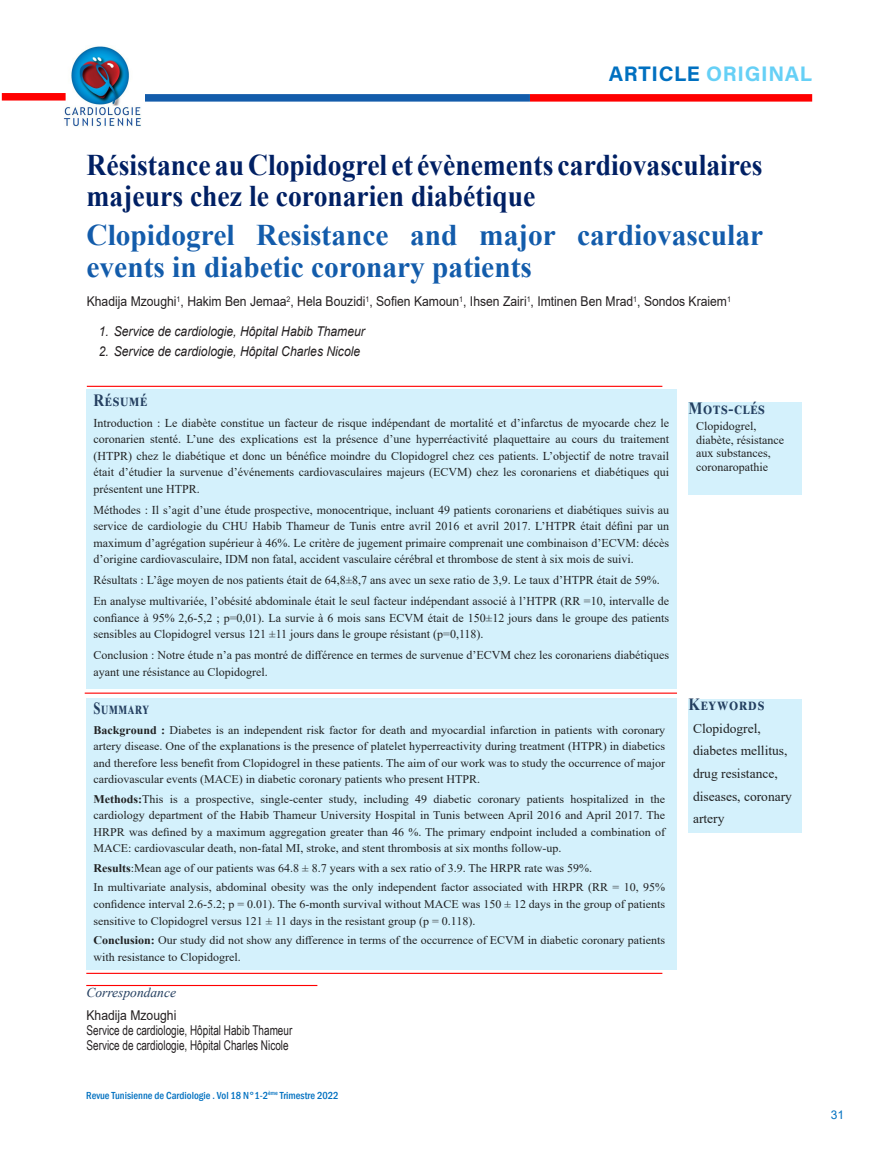
<style>
.page{position:relative;width:893px;height:1149px;background:#fff}
.page>*{position:absolute;margin:0;border:0;box-sizing:border-box;transform-origin:0 0}
.t1{font:700 30px/31.5px "Times New Roman";color:#002064;scale:.92 1}
.t2{font:700 30px/31.5px "Times New Roman";color:#135cab}
.t3{font:21px "Acumin Variable Concept";letter-spacing:.07em;color:#66d0f6}
.t4{font:700 17.1px "Times New Roman";letter-spacing:.05em;color:#243f60;scale:.87 1}
.t5{font:700 17.1px "Times New Roman";letter-spacing:.05em;color:#243f60;scale:.74 1}
.t6{font:13.5px "Arial";color:#231f20;scale:.9 1}
.t7{font:italic 13.5px "Arial";color:#231f20;scale:.9 1}
.t8{font:13.5px "Arial Narrow";color:#231f20;scale:.9 1}
.t9{font:13.5px/22.5px "Times New Roman";color:#202122}
.t10{font:italic 13.5px "Times New Roman";color:#243f60}
.t11{font:12px/16.5px "Times New Roman";color:#202122;text-align:justify}
.t12{font:12px "Arial";color:#0070c0}
.t13{font:11.7px/16.5px "Times New Roman";color:#202122;text-align:justify}
.t14{font:500 condensed 10.5px "Franklin Gothic";color:#0070c0}
.s1{color:#0070c0}
.s2{font-weight:700}
</style>
<div class="page">
<div style="left:530px;top:94px;width:282px;height:8px;background:#f00"></div>
<div style="left:134px;top:94px;width:396px;height:8px;background:#135cab"></div>
<hr style="left:86px;top:984px;width:231px;height:1px;background:#f00">
<img style="left:55px;top:46px;width:89px;height:81px">
<div style="left:2px;top:93px;width:64px;height:7px;background:#f00"></div>
<hr style="left:87px;top:385px;width:575px;height:2px;background:#f00">
<div style="left:86px;top:389px;width:591px;height:299px;background:#d4f1fc"></div>
<hr style="left:85px;top:692px;width:592px;height:1px;background:#f00">
<hr style="left:86px;top:972px;width:576px;height:1px;background:#f00">
<div style="left:688px;top:698px;width:114px;height:134px;background:#d4f1fc"></div>
<div style="left:86px;top:697px;width:591px;height:271px;background:#d4f1fc"></div>
<div style="left:688px;top:402px;width:114px;height:93px;background:#d4f1fc"></div>
<p class="t3" style="left:609px;top:59px;width:204px"><span class="s1">ARTICLE</span> ORIGINAL</p>
<p class="t1" style="left:87px;top:148px;width:736px">Résistance au Clopidogrel et évènements cardiovasculaires majeurs chez le coronarien diabétique</p>
<p class="t2" style="left:87px;top:219px;width:678px">Clopidogrel Resistance and major cardiovascular events in diabetic coronary patients</p>
<p class="t6" style="left:87px;top:292px;width:717px">Khadija Mzoughi<sup>1</sup>, Hakim Ben Jemaa<sup>2</sup>, Hela Bouzidi<sup>1</sup>, Sofien Kamoun<sup>1</sup>, Ihsen Zairi<sup>1</sup>, Imtinen Ben Mrad<sup>1</sup>, Sondos Kraiem<sup>1</sup></p>
<p class="t7" style="left:99px;top:322px;width:297px">1. Service de cardiologie, Hôpital Habib Thameur</p>
<p class="t7" style="left:99px;top:342px;width:292px">2. Service de cardiologie, Hôpital Charles Nicole</p>
<p class="t4" style="left:93px;top:387px;width:63px">Résumé</p>
<p class="t11" style="left:93px;top:414px;width:577px">Introduction : Le diabète constitue un facteur de risque indépendant de mortalité et d’infarctus de myocarde chez le coronarien stenté. L’une des explications est la présence d’une hyperréactivité plaquettaire au cours du traitement (HTPR) chez le diabétique et donc un bénéfice moindre du Clopidogrel chez ces patients. L’objectif de notre travail était d’étudier la survenue d’événements cardiovasculaires majeurs (ECVM) chez les coronariens et diabétiques qui présentent une HTPR.</p>
<p class="t11" style="left:93px;top:501px;width:577px">Méthodes : Il s’agit d’une étude prospective, monocentrique, incluant 49 patients coronariens et diabétiques suivis au service de cardiologie du CHU Habib Thameur de Tunis entre avril 2016 et avril 2017. L’HTPR était défini par un maximum d’agrégation supérieur à 46%. Le critère de jugement primaire comprenait une combinaison d’ECVM: décès d’origine cardiovasculaire, IDM non fatal, accident vasculaire cérébral et thrombose de stent à six mois de suivi.</p>
<p class="t11" style="left:93px;top:571px;width:568px">Résultats : L’âge moyen de nos patients était de 64,8±8,7 ans avec un sexe ratio de 3,9. Le taux d’HTPR était de 59%.</p>
<p class="t11" style="left:93px;top:592px;width:577px">En analyse multivariée, l’obésité abdominale était le seul facteur indépendant associé à l’HTPR (RR =10, intervalle de confiance à 95% 2,6-5,2 ; p=0,01). La survie à 6 mois sans ECVM était de 150±12 jours dans le groupe des patients sensibles au Clopidogrel versus 121 ±11 jours dans le groupe résistant (p=0,118).</p>
<p class="t11" style="left:93px;top:646px;width:577px">Conclusion : Notre étude n’a pas montré de différence en termes de survenue d’ECVM chez les coronariens diabétiques ayant une résistance au Clopidogrel.</p>
<p class="t5" style="left:94px;top:696px;width:77px">Summary</p>
<p class="t13" style="left:94px;top:721px;width:573px"><span class="s2">Background :</span> Diabetes is an independent risk factor for death and myocardial infarction in patients with coronary artery disease. One of the explanations is the presence of platelet hyperreactivity during treatment (HTPR) in diabetics and therefore less benefit from Clopidogrel in these patients. The aim of our work was to study the occurrence of major cardiovascular events (MACE) in diabetic coronary patients who present HTPR.</p>
<p class="t13" style="left:94px;top:790px;width:573px"><span class="s2">Methods:</span>This is a prospective, single-center study, including 49 diabetic coronary patients hospitalized in the cardiology department of the Habib Thameur University Hospital in Tunis between April 2016 and April 2017. The HRPR was defined by a maximum aggregation greater than 46 %. The primary endpoint included a combination of MACE: cardiovascular death, non-fatal MI, stroke, and stent thrombosis at six months follow-up.</p>
<p class="t13" style="left:94px;top:859px;width:500px"><span class="s2">Results</span>:Mean age of our patients was 64.8 ± 8.7 years with a sex ratio of 3.9. The HRPR rate was 59%.</p>
<p class="t13" style="left:94px;top:878px;width:573px">In multivariate analysis, abdominal obesity was the only independent factor associated with HRPR (RR = 10, 95% confidence interval 2.6-5.2; p = 0.01). The 6-month survival without MACE was 150 ± 12 days in the group of patients sensitive to Clopidogrel versus 121 ± 11 days in the resistant group (p = 0.118).</p>
<p class="t13" style="left:94px;top:931px;width:573px"><span class="s2">Conclusion:</span> Our study did not show any difference in terms of the occurrence of ECVM in diabetic coronary patients with resistance to Clopidogrel.</p>
<p class="t10" style="left:87px;top:982px;width:91px">Correspondance</p>
<p class="t6" style="left:87px;top:1005px;width:101px">Khadija Mzoughi</p>
<p class="t8" style="left:87px;top:1020px;width:230px">Service de cardiologie, Hôpital Habib Thameur</p>
<p class="t8" style="left:87px;top:1035px;width:226px">Service de cardiologie, Hôpital Charles Nicole</p>
<p class="t14" style="left:86px;top:1088px;width:254px">Revue Tunisienne de Cardiologie . Vol 18 N°1-2<sup>ème</sup> Trimestre 2022</p>
<p class="t4" style="left:688px;top:395px;width:89px">Mots-clés</p>
<p class="t11" style="left:696px;top:419px;width:89px;line-height:13.5px;text-align:left">Clopidogrel, diabète, résistance aux substances, coronaropathie</p>
<p class="t4" style="left:688px;top:692px;width:89px">Keywords</p>
<p class="t9" style="left:693px;top:716px;width:100px">Clopidogrel, diabetes mellitus, drug resistance, diseases, coronary artery</p>
<p class="t12" style="left:831px;top:1106px;width:15px">31</p>
</div>
